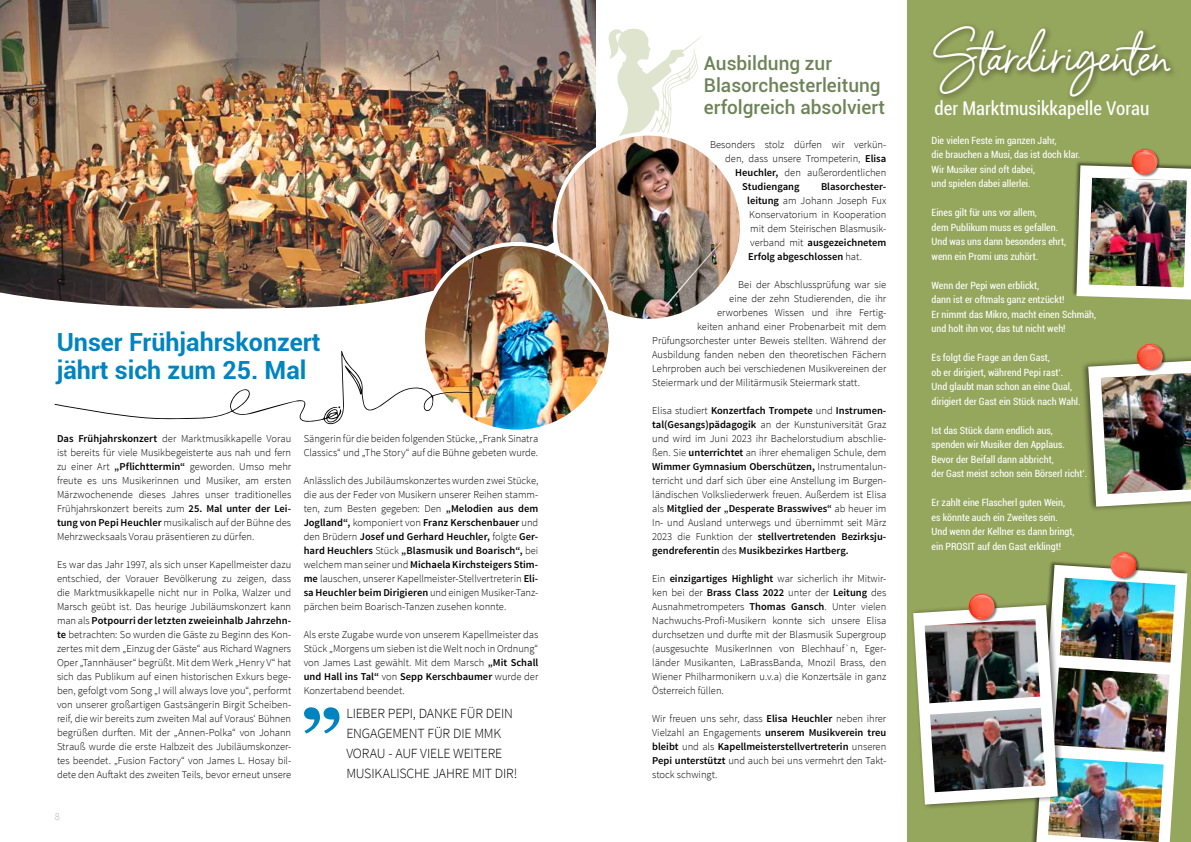
<style>
.page{position:relative;width:1191px;height:842px;background:#fff}
.page>*{position:absolute;margin:0;border:0;box-sizing:border-box;transform-origin:0 0}
.t1{font:46.3px "Barcelony";color:#fff}
.t2{font:700 25px/28px "Roboto";color:#0084c0}
.t3{font:500 19px/22px "Roboto";color:#6d8358}
.t4{font:condensed 19px "Roboto";color:#fff}
.t5{font:300 14px/20px "Source Sans Pro";letter-spacing:-.015em;color:#000}
.t6{font:300 10.5px/14px "Source Sans Pro";color:#000;text-align:justify}
.t7{font:600 10.5px "Source Sans Pro";color:#000}
.t8{font:300 10.5px "Source Sans Pro";color:#bdb1a7}
.t9{font:condensed 10px/14.5px "Roboto";color:#fff}
.s1{font-weight:600}
.s2{font-family:"Assistant";font-weight:200}
</style>
<div class="page">
<img style="left:0;top:0;width:596px;height:309px">
<svg style="left:608px;top:29px;width:94px;height:107px"></svg>
<div style="left:907px;top:0;width:284px;height:842px;background:#95a65d"></div>
<div style="left:929px;top:22px;width:249px;height:82px;background:#000;opacity:.5"></div>
<div style="left:1030px;top:561px;width:157px;height:281px;background:#000;opacity:.5"></div>
<svg style="left:1036px;top:565px;width:151px;height:277px;fill:#fff"></svg>
<img style="left:1065px;top:667px;width:104px;height:85px">
<img style="left:1059px;top:578px;width:116px;height:84px">
<img style="left:1048px;top:757px;width:115px;height:85px">
<div style="left:1110px;top:551px;width:29px;height:30px;background:#000;opacity:.5"></div>
<svg style="left:1110px;top:552px;width:26px;height:26px"></svg>
<img style="left:555px;top:134px;width:187px;height:187px;border-radius:94px">
<div style="left:553px;top:132px;width:191px;height:191px;border:4px solid #fff;border-radius:50%"></div>
<img style="left:423px;top:244px;width:188px;height:188px;border-radius:94px">
<div style="left:421px;top:242px;width:192px;height:192px;border:4px solid #fff;border-radius:50%"></div>
<svg style="left:54px;top:345px;width:421px;height:80px"></svg>
<svg style="left:304px;top:707px;width:35px;height:26px"></svg>
<div style="left:1136px;top:343px;width:29px;height:30px;background:#000;opacity:.5"></div>
<img style="left:1136px;top:344px;width:25px;height:8px">
<img style="left:1138px;top:345px;width:23px;height:7px">
<img style="left:1083px;top:352px;width:108px;height:158px">
<img style="left:1072px;top:148px;width:119px;height:152px">
<div style="left:911px;top:600px;width:154px;height:210px;background:#000;opacity:.5"></div>
<div style="left:968px;top:593px;width:29px;height:29px;background:#000;opacity:.5"></div>
<img style="left:968px;top:594px;width:25px;height:8px">
<img style="left:970px;top:595px;width:23px;height:7px">
<img style="left:913px;top:602px;width:144px;height:202px">
<h2 class="t2" style="left:57px;top:327px;width:265px">Unser Frühjahrskonzert jährt sich zum 25. Mal</h2>
<p class="t6" style="left:57px;top:432px;width:236px"><span class="s1">Das Frühjahrskonzert</span> der Marktmusikkapelle Vorau ist bereits für viele Musikbegeisterte aus nah und fern zu einer Art <span class="s1">„Pflichttermin“</span> geworden. Umso mehr freute es uns Musikerinnen und Musiker, am ersten Märzwochenende dieses Jahres unser traditionelles Frühjahrskonzert bereits zum <span class="s1">25. Mal unter der Lei&shy;tung von Pepi Heuchler</span> musikalisch auf der Bühne des Mehrzwecksaals Vorau präsentieren zu dürfen.</p>
<p class="t6" style="left:57px;top:558px;width:236px">Es war das Jahr 1997, als sich unser Kapellmeister dazu entschied, der Vorauer Bevölkerung zu zeigen, dass die Marktmusikkapelle nicht nur in Polka, Walzer und Marsch geübt ist. Das heurige Jubiläumskonzert kann man als <span class="s1">Potpourri der letzten zweieinhalb Jahrzehn&shy;te</span> betrachten: So wurden die Gäste zu Beginn des Kon&shy;zertes mit dem „Einzug der Gäste“ aus Richard Wagners Oper „Tannhäuser“ begrüßt. Mit dem Werk „Henry V“ hat sich das Publikum auf einen historischen Exkurs bege&shy;ben, gefolgt vom Song „I will always love you“, performt von unserer großartigen Gastsängerin Birgit Scheiben&shy;reif, die wir bereits zum zweiten Mal auf Voraus‘ Bühnen begrüßen durften. Mit der „Annen-Polka“ von Johann Strauß wurde die erste Halbzeit des Jubiläumskonzer&shy;tes beendet. „Fusion Factory“ von James L. Hosay bil&shy;dete den Auftakt des zweiten Teils, bevor erneut unsere</p>
<p class="t6" style="left:304px;top:431px;width:236px">Sängerin für die beiden folgenden Stücke, „Frank Sinatra<br>Classics“ und „The Story“ auf die Bühne gebeten wurde.</p>
<p class="t6" style="left:304px;top:473px;width:236px">Anlässlich des Jubiläumskonzertes wurden zwei Stücke, die aus der Feder von Musikern unserer Reihen stamm&shy;ten, zum Besten gegeben: Den <span class="s1">„Melodien aus dem Joglland“,</span> komponiert von <span class="s1">Franz Kerschenbauer</span> und den Brüdern <span class="s1">Josef und Gerhard Heuchler,</span> folgte <span class="s1">Ger&shy;hard Heuchlers</span> Stück <span class="s1">„Blasmusik und Boarisch“,</span> bei welchem man seiner und <span class="s1">Michaela Kirchsteigers Stim&shy;me</span> lauschen, unserer Kapellmeister-Stellvertreterin <span class="s1">Eli&shy;sa Heuchler beim Dirigieren</span> und einigen Musiker-Tanz&shy;pärchen beim Boarisch-Tanzen zusehen konnte.</p>
<p class="t6" style="left:304px;top:627px;width:236px">Als erste Zugabe wurde von unserem Kapellmeister das Stück „Morgens um sieben ist die Welt noch in Ordnung“ von James Last gewählt. Mit dem Marsch <span class="s1">„Mit Schall und Hall ins Tal“</span> von <span class="s1">Sepp Kerschbaumer</span> wurde der Konzertabend beendet.</p>
<h3 class="t5" style="left:346px;top:703px;width:173px">LIEBER PEPI, DANKE FÜR DEIN<br>ENGAGEMENT FÜR DIE MMK<br>VORAU - AUF VIELE WEITERE<br>MUSIKALISCHE JAHRE MIT DIR!</h3>
<p class="t8" style="left:55px;top:810px;width:7px">8</p>
<h3 class="t3" style="left:704px;top:52px;width:182px">Ausbildung zur<br>Blasorchesterleitung erfolgreich absolviert</h3>
<p class="t6" style="left:710px;top:137px;width:178px">Besonders stolz dürfen wir verkün-</p>
<p class="t6" style="left:725px;top:151px;width:163px">den, dass unsere Trompeterin, <span class="s1">Elisa</span></p>
<p class="t6" style="left:735px;top:165px;width:153px"><span class="s1">Heuchler,</span> den außerordentlichen</p>
<p class="t7" style="left:742px;top:180px;width:59px">Studiengang</p>
<p class="t6" style="left:747px;top:179px;width:140px;text-indent:74px"><span class="s1">Blasorchester&shy;leitung</span> am Johann Joseph Fux Konservatorium in Kooperation mit dem Steirischen Blasmusik&shy;verband mit <span class="s1">ausgezeichnetem Erfolg abgeschlossen</span> hat.</p>
<p class="t6" style="left:738px;top:277px;width:149px">Bei der Abschlussprüfung war sie</p>
<p class="t6" style="left:729px;top:291px;width:159px">eine der zehn Studierenden, die ihr</p>
<p class="t6" style="left:717px;top:305px;width:171px">erworbenes Wissen und ihre Fertig-</p>
<p class="t6" style="left:697px;top:319px;width:191px">keiten anhand einer Probenarbeit mit dem</p>
<p class="t6" style="left:652px;top:333px;width:236px">Prüfungsorchester unter Beweis stellten. Während der</p>
<p class="t6" style="left:652px;top:347px;width:236px">Ausbildung fanden neben den theoretischen Fächern</p>
<p class="t6" style="left:652px;top:361px;width:236px">Lehrproben auch bei verschiedenen Musikvereinen der</p>
<p class="t6" style="left:652px;top:375px;width:209px">Steiermark und der Militärmusik Steiermark statt.</p>
<p class="t6" style="left:652px;top:403px;width:236px">Elisa studiert <span class="s1">Konzertfach Trompete</span> und <span class="s1">Instrumen&shy;tal(Gesangs)pädagogik</span> an der Kunstuniversität Graz und wird im Juni 2023 ihr Bachelorstudium abschlie&shy;ßen. Sie <span class="s1">unterrichtet</span> an ihrer ehemaligen Schule, dem <span class="s1">Wimmer Gymnasium Oberschützen,</span> Instrumentalun&shy;terricht und darf sich über eine Anstellung im Burgen&shy;ländischen Volksliederwerk freuen. Außerdem ist Elisa als <span class="s1">Mitglied der</span> <span class="s2">„</span><span class="s1">Desperate Brasswives</span><span class="s2">“</span> ab heuer im In- und Ausland unterwegs und übernimmt seit März 2023 die Funktion der <span class="s1">stellvertretenden Bezirksju&shy;gendreferentin</span> des <span class="s1">Musikbezirkes Hartberg.</span></p>
<p class="t6" style="left:652px;top:571px;width:236px">Ein <span class="s1">einzigartiges Highlight</span> war sicherlich ihr Mitwir&shy;ken bei der <span class="s1">Brass Class 2022</span> unter der <span class="s1">Leitung</span> des Ausnahmetrompeters <span class="s1">Thomas Gansch</span>. Unter vielen Nachwuchs-Profi-Musikern konnte sich unsere Elisa durchsetzen und durfte mit der Blasmusik Supergroup (ausgesuchte MusikerInnen von Blechhauf`n, Eger&shy;länder Musikanten, LaBrassBanda, Mnozil Brass, den Wiener Philharmonikern u.v.a) die Konzertsäle in ganz Österreich füllen.</p>
<p class="t6" style="left:652px;top:711px;width:236px">Wir freuen uns sehr, dass <span class="s1">Elisa Heuchler</span> neben ihrer Vielzahl an Engagements <span class="s1">unserem Musikverein treu bleibt</span> und als <span class="s1">Kapellmeisterstellvertreterin</span> unseren <span class="s1">Pepi unterstützt</span> und auch bei uns vermehrt den Takt&shy;stock schwingt.</p>
<h1 class="t1" style="left:931px;top:26px;width:239px">Stardirigenten</h1>
<p class="t9" style="left:931px;top:132px;width:150px">Die vielen Feste im ganzen Jahr,<br>die brauchen a Musi, das ist doch klar.<br>Wir Musiker sind oft dabei,<br>und spielen dabei allerlei.</p>
<p class="t9" style="left:931px;top:205px;width:136px">Eines gilt für uns vor allem,<br>dem Publikum muss es gefallen.<br>Und was uns dann besonders ehrt, wenn ein Promi uns zuhört.</p>
<p class="t9" style="left:931px;top:277px;width:166px">Wenn der Pepi wen erblickt,<br>dann ist er oftmals ganz entzückt!<br>Er nimmt das Mikro, macht einen Schmäh, und holt ihn vor, das tut nicht weh!</p>
<p class="t9" style="left:931px;top:350px;width:151px">Es folgt die Frage an den Gast,<br>ob er dirigiert, während Pepi rast‘.<br>Und glaubt man schon an eine Qual, dirigiert der Gast ein Stück nach Wahl.</p>
<p class="t9" style="left:931px;top:422px;width:157px">Ist das Stück dann endlich aus, spenden wir Musiker den Applaus.<br>Bevor der Beifall dann abbricht,<br>der Gast meist schon sein Börserl richt‘.</p>
<p class="t9" style="left:931px;top:495px;width:145px">Er zahlt eine Flascherl guten Wein, es könnte auch ein Zweites sein.<br>Und wenn der Kellner es dann bringt, ein PROSIT auf den Gast erklingt!</p>
<h3 class="t4" style="left:934px;top:95px;width:216px">der Marktmusikkapelle Vorau</h3>
</div>
